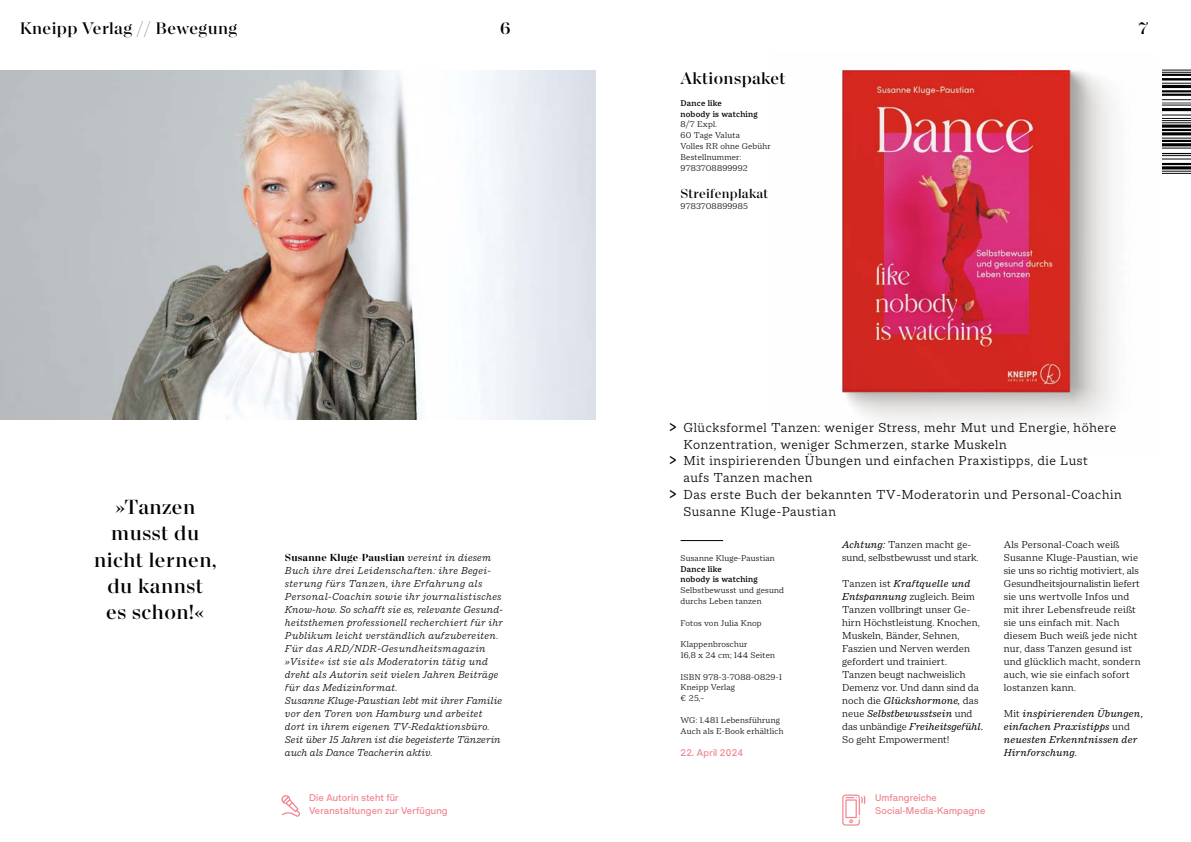
<style>
.page{position:relative;width:1191px;height:842px;background:#fff}
.page>*{position:absolute;margin:0;border:0;box-sizing:border-box;transform-origin:0 0}
.t1{font:500 22px/26.4px "Macklin Display";letter-spacing:.02em;color:#000;text-align:center}
.t2{font:500 18px "Macklin Display";letter-spacing:.02em;color:#000}
.t3{font:300 14px "Macklin Slab";letter-spacing:.04em;color:#000}
.t4{font:500 14px "Macklin Display";letter-spacing:.02em;color:#000}
.t5{font:700 11px "Macklin Display";letter-spacing:.02em;color:#000}
.t6{font:300 10.8px/13px "Macklin Text";letter-spacing:.01em;color:#000}
.t7{font:italic 300 10.8px/13px "Macklin Slab";letter-spacing:.02em;color:#000}
.t8{font:italic 10.8px/13px "Macklin Text";letter-spacing:.01em;color:#000}
.t9{font:300 9px/10.8px "Macklin Text";letter-spacing:.02em;color:#000}
.t10{font:500 9px/13px "HK Requisite";letter-spacing:.02em;color:#f08590}
.t11{font:500 9px/10.8px "Macklin Text";letter-spacing:.02em;color:#000}
.s1{font-family:"Macklin Slab";font-weight:300;font-style:italic;font-size:10.8px}
.s2{font-family:"Basic Sans";font-weight:400;font-size:18px}
.s3{font-weight:400;font-style:italic}
.s4{font-weight:300;font-style:normal}
</style>
<div class="page">
<hr style="left:680px;top:540px;width:43px;height:1px;background:#000">
<img style="left:842px;top:70px;width:272px;height:354px">
<img style="left:1162px;top:69px;width:29px;height:105px">
<svg style="left:281px;top:795px;width:19px;height:22px"></svg>
<svg style="left:842px;top:794px;width:23px;height:32px"></svg>
<img style="left:0;top:71px;width:595px;height:349px">
<h2 class="t2" style="left:20px;top:18px;width:219px">Kneipp Verlag // Bewegung</h2>
<h2 class="t2" style="left:500px;top:18px;width:12px">6</h2>
<h2 class="t2" style="left:1138px;top:18px;width:11px">7</h2>
<h2 class="t2" style="left:680px;top:68px;width:107px">Aktionspaket</h2>
<p class="t11" style="left:680px;top:97px;width:79px">Dance like<br>nobody is watching</p>
<p class="t9" style="left:680px;top:119px;width:92px">8/7 Expl.<br>60 Tage Valuta<br>Volles RR ohne Gebühr<br>Bestellnummer:<br>9783708899992</p>
<p class="t4" style="left:680px;top:186px;width:89px">Streifenplakat</p>
<p class="t9" style="left:680px;top:201px;width:69px">9783708899985</p>
<h1 class="t1" style="left:94px;top:493px;width:124px">»Tanzen musst du nicht lernen, du kannst<br>es schon!«</h1>
<p class="t5" style="left:285px;top:551px;width:208px">Susanne Kluge-Paustian <span class="s1">vereint in diesem</span></p>
<p class="t7" style="left:285px;top:563px;width:220px">Buch ihre drei Leidenschaften: ihre Begei&shy;sterung fürs Tanzen, ihre Erfahrung als Personal-Coachin sowie ihr journalistisches Know-how. So schafft sie es, relevante Gesund&shy;heitsthemen professionell recherchiert für ihr Publikum leicht verständlich aufzubereiten.<br>Für das ARD/NDR-Gesundheitsmagazin »Visite« ist sie als Moderatorin tätig und dreht als Autorin seit vielen Jahren Beiträge für das Medizinformat.<br>Susanne Kluge-Paustian lebt mit ihrer Familie vor den Toren von Hamburg und arbeitet dort in ihrem eigenen TV-Redaktionsbüro.<br>Seit über 15 Jahren ist die begeisterte Tänzerin auch als Dance Teacherin aktiv.</p>
<p class="t3" style="left:669px;top:419px;width:449px"><span class="s2">&gt;</span> Glücksformel Tanzen: weniger Stress, mehr Mut und Energie, höhere</p>
<p class="t3" style="left:683px;top:436px;width:325px">Konzentration, weniger Schmerzen, starke Muskeln</p>
<p class="t3" style="left:669px;top:453px;width:420px"><span class="s2">&gt;</span> Mit inspirierenden Übungen und einfachen Praxistipps, die Lust</p>
<p class="t3" style="left:683px;top:470px;width:131px">aufs Tanzen machen</p>
<p class="t3" style="left:669px;top:486px;width:454px"><span class="s2">&gt;</span> Das erste Buch der bekannten TV-Moderatorin und Personal-Coachin</p>
<p class="t3" style="left:683px;top:503px;width:154px">Susanne Kluge-Paustian</p>
<p class="t9" style="left:680px;top:552px;width:96px">Susanne Kluge-Paustian</p>
<p class="t11" style="left:680px;top:563px;width:79px">Dance like<br>nobody is watching</p>
<p class="t9" style="left:680px;top:585px;width:105px">Selbstbewusst und gesund durchs Leben tanzen</p>
<p class="t9" style="left:680px;top:617px;width:83px">Fotos von Julia Knop</p>
<p class="t9" style="left:680px;top:639px;width:96px">Klappenbroschur<br>16,8 x 24 cm; 144 Seiten</p>
<p class="t9" style="left:680px;top:671px;width:103px">ISBN 978-3-7088-0829-1<br>Kneipp Verlag<br>€ 25,–</p>
<p class="t9" style="left:680px;top:714px;width:104px">WG: 1.481 Lebensführung<br>Auch als E-Book erhältlich</p>
<p class="t10" style="left:680px;top:746px;width:64px">22. April 2024</p>
<p class="t6" style="left:842px;top:537px;width:138px"><span class="s3">Achtung:</span> Tanzen macht ge&shy;sund, selbstbewusst und stark.</p>
<p class="t6" style="left:842px;top:576px;width:143px">Tanzen ist <span class="s3">Kraftquelle und<br>Entspannung</span> zugleich. Beim<br>Tanzen vollbringt unser Ge&shy;hirn Höchstleistung. Knochen,<br>Muskeln, Bänder, Sehnen,<br>Faszien und Nerven werden gefordert und trainiert.<br>Tanzen beugt nachweislich<br>Demenz vor. Und dann sind da noch die <span class="s3">Glückshormone,</span> das neue <span class="s3">Selbstbewusstsein</span> und das unbändige <span class="s3">Freiheitsgefühl.<br></span>So geht Empowerment!</p>
<p class="t6" style="left:1003px;top:537px;width:138px">Als Personal-Coach weiß<br>Susanne Kluge-Paustian, wie sie uns so richtig motiviert, als<br>Gesundheitsjournalistin liefert sie uns wertvolle Infos und mit ihrer Lebensfreude reißt sie uns einfach mit. Nach diesem Buch weiß jede nicht nur, dass Tanzen gesund ist und glücklich macht, sondern auch, wie sie einfach sofort lostanzen kann.</p>
<p class="t8" style="left:1003px;top:706px;width:141px"><span class="s4">Mit</span> inspirierenden Übungen, einfachen Praxistipps <span class="s4">und </span>neuesten Erkenntnissen der<br>Hirnforschung.</p>
<p class="t10" style="left:309px;top:791px;width:140px">Die Autorin steht für<br>Veranstaltungen zur Verfügung</p>
<p class="t10" style="left:875px;top:791px;width:112px">Umfangreiche<br>Social-Media-Kampagne</p>
</div>
